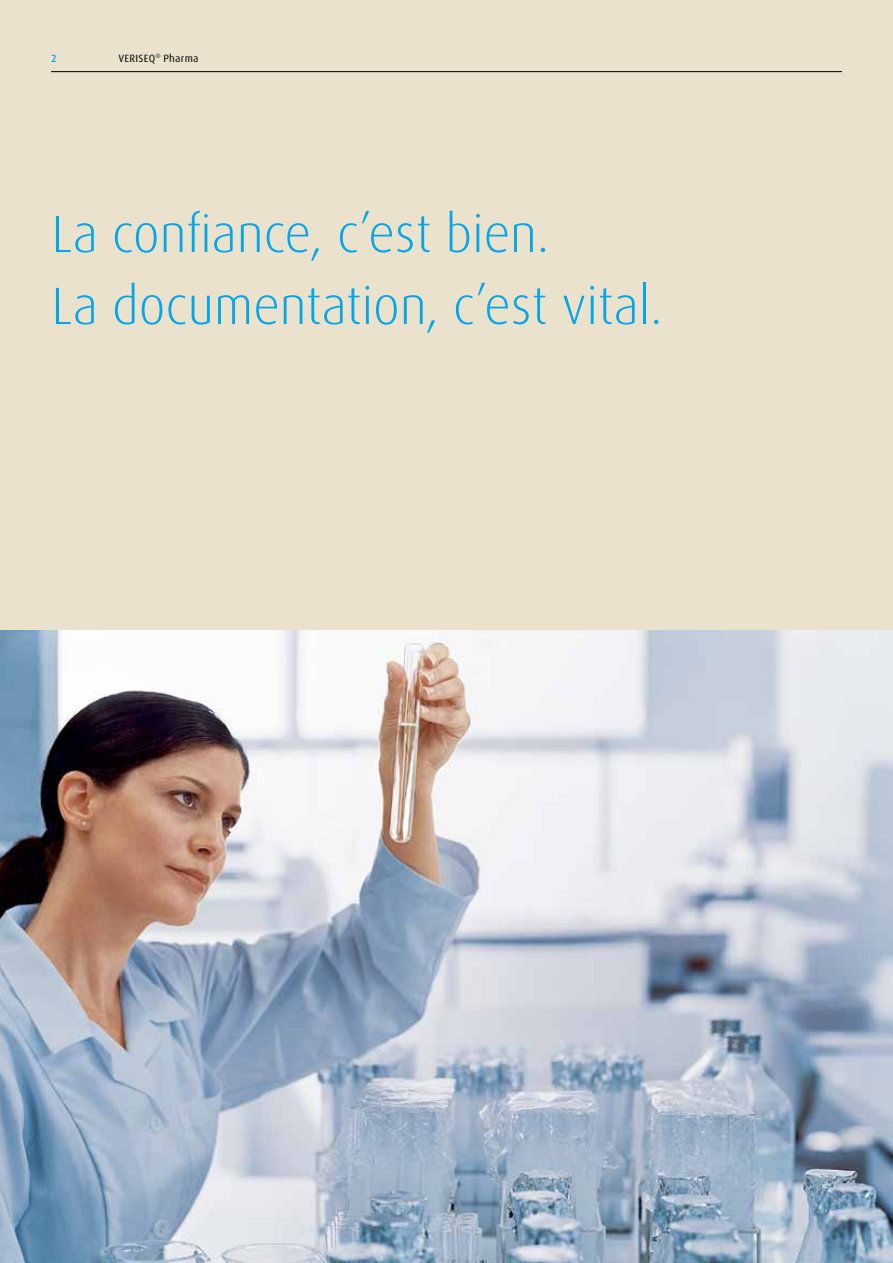
<style>
.page{position:relative;width:893px;height:1263px;background:#fff}
.page>*{position:absolute;margin:0;border:0;box-sizing:border-box;transform-origin:0 0}
.t1{font:300 52.5px/72px "Linde Dax";letter-spacing:-.015em;color:#00a6eb}
.t2{font:10.5px "Linde Dax";letter-spacing:.02em;color:#000}
.t3{font:500 10.5px "Linde Dax";color:#00a6eb}
</style>
<div class="page">
<div style="left:0;top:0;width:893px;height:630px;background:#eae2cc"></div>
<img style="left:0;top:630px;width:893px;height:633px">
<hr style="left:51px;top:71px;width:791px;height:1px;background:#000">
<p class="t3" style="left:51px;top:53px;width:7px">2</p>
<p class="t2" style="left:118px;top:53px;width:82px">VERISEQ<sup>®</sup> Pharma</p>
<p class="t1" style="left:51px;top:198px;width:613px">La confiance, c’est bien.<br>La documentation, c’est vital.</p>
</div>
